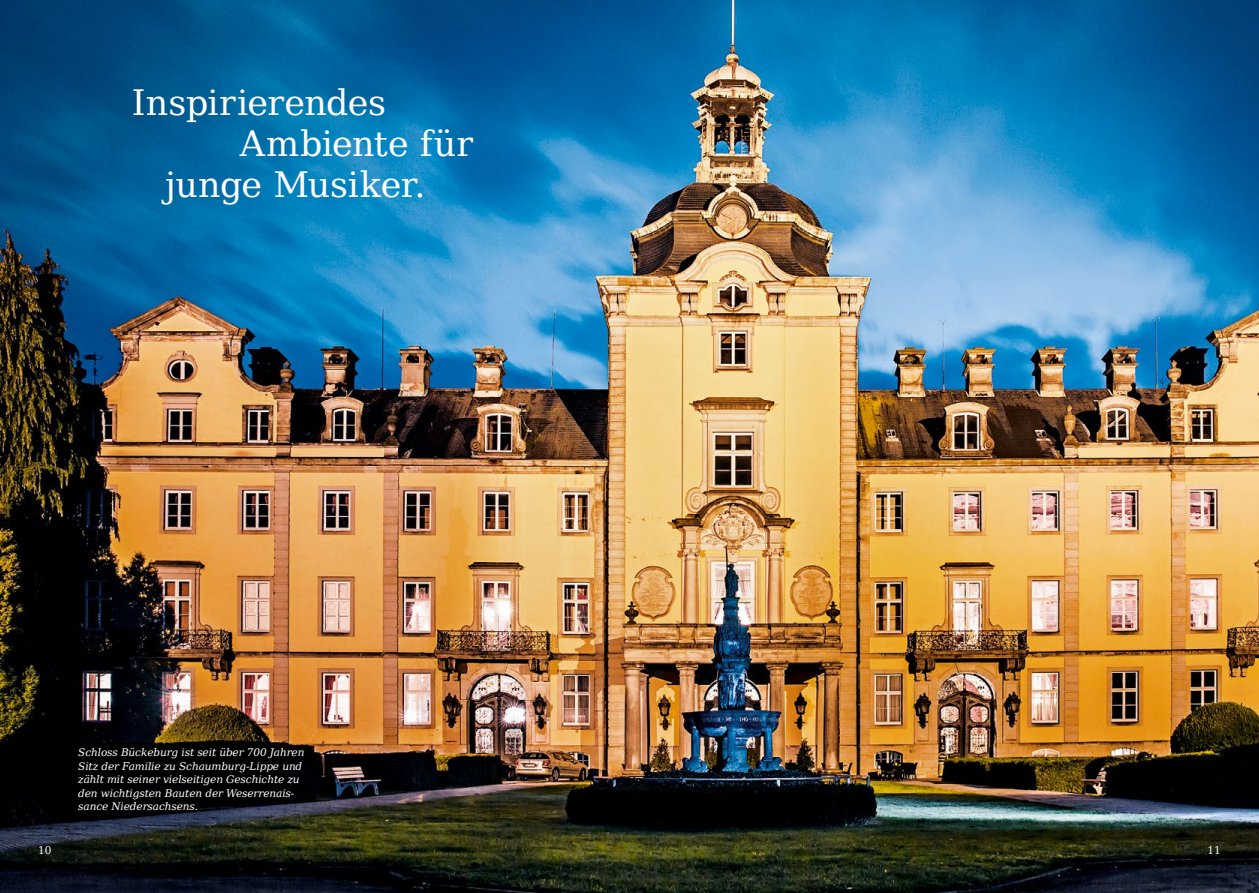
<style>
.page{position:relative;width:1259px;height:893px;background:#fff}
.page>*{position:absolute;margin:0;border:0;box-sizing:border-box;transform-origin:0 0}
.t1{font:34.95px "DejaVu Serif";letter-spacing:-.005em;color:#fff}
.t2{font:italic 10.5px/13.5px "DejaVu Serif";letter-spacing:-.01em;color:#fff}
.t3{font:10.5px "DejaVu Serif";color:#fff}
</style>
<div class="page">
<img style="left:0;top:0;width:1259px;height:893px">
<h1 class="t1" style="left:132px;top:76px;width:256px">Inspirierendes</h1>
<h1 class="t1" style="left:240px;top:117px;width:235px">Ambiente für</h1>
<h1 class="t1" style="left:165px;top:158px;width:262px">junge Musiker.</h1>
<p class="t2" style="left:78px;top:746px;width:228px">Schloss Bückeburg ist seit über 700 Jahren Sitz der Familie zu Schaumburg-Lippe und zählt mit seiner vielseitigen Geschichte zu den wichtigsten Bauten der Weserrenais&shy;sance Niedersachsens.</p>
<p class="t3" style="left:38px;top:842px;width:15px">10</p>
<p class="t3" style="left:1207px;top:842px;width:15px">11</p>
</div>
